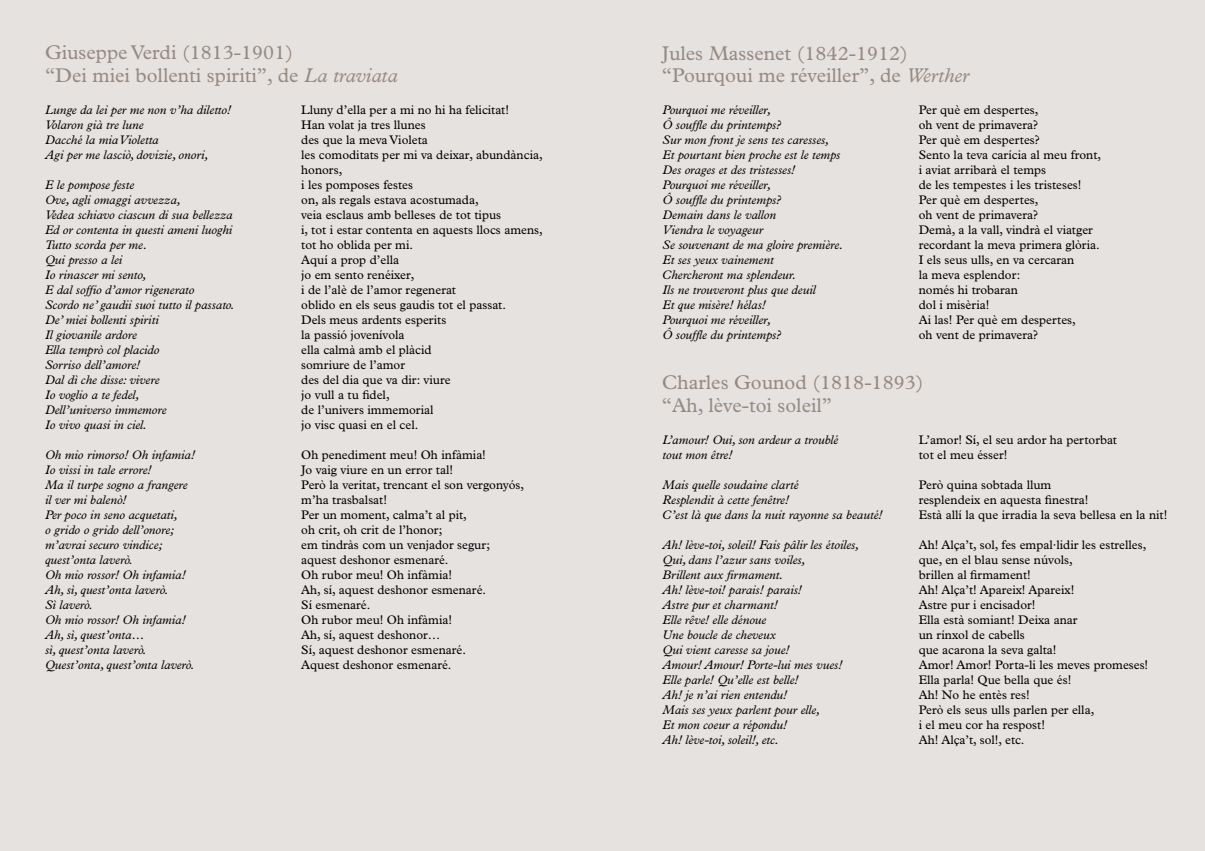
<style>
.page{position:relative;width:1205px;height:851px;background:#fff}
.page>*{position:absolute;margin:0;border:0;box-sizing:border-box;transform-origin:0 0}
.t1{font:20px/22.5px "Plantin Std";color:#968a81}
.t2{font:12.5px/15px "Plantin Std";color:#000}
.t3{font:italic 12.5px/15px "Plantin Std";color:#000}
.s1{font-style:italic}
</style>
<div class="page">
<div style="left:0;top:0;width:1205px;height:850px;background:#e5e2e0"></div>
<h1 class="t1" style="left:45px;top:41px;width:354px">Giuseppe Verdi (1813-1901)<br>“Dei miei bollenti spiriti”, de <span class="s1">La traviata</span></h1>
<p class="t3" style="left:45px;top:102px;width:188px">Lunge da lei per me non v’ha diletto!<br>Volaron già tre lune<br>Dacché la mia Violetta<br>Agi per me lasciò, dovizie, onori,</p>
<p class="t3" style="left:45px;top:177px;width:191px">E le pompose feste<br>Ove, agli omaggi avvezza,<br>Vedea schiavo ciascun di sua bellezza<br>Ed or contenta in questi ameni luoghi<br>Tutto scorda per me.<br>Qui presso a lei<br>Io rinascer mi sento,<br>E dal soffio d’amor rigenerato<br>Scordo ne’ gaudii suoi tutto il passato.<br>De’ miei bollenti spiriti<br>Il giovanile ardore<br>Ella temprò col placido<br>Sorriso dell’amore!<br>Dal dì che disse: vivere<br>Io voglio a te fedel,<br>Dell’universo immemore<br>Io vivo quasi in ciel.</p>
<p class="t3" style="left:45px;top:447px;width:152px">Oh mio rimorso! Oh infamia!<br>Io vissi in tale errore!<br>Ma il turpe sogno a frangere il ver mi balenò!<br>Per poco in seno acquetati,<br>o grido o grido dell’onore; m’avrai securo vindice; quest’onta laverò.<br>Oh mio rossor! Oh infamia!<br>Ah, sì, quest’onta laverò.<br>Sì laverò.<br>Oh mio rossor! Oh infamia!<br>Ah, sì, quest’onta…<br>sì, quest’onta laverò.<br>Quest’onta, quest’onta laverò.</p>
<p class="t2" style="left:301px;top:102px;width:243px">Lluny d’ella per a mi no hi ha felicitat!<br>Han volat ja tres llunes<br>des que la meva Violeta<br>les comoditats per mi va deixar, abundància, honors,<br>i les pomposes festes<br>on, als regals estava acostumada,<br>veia esclaus amb belleses de tot tipus<br>i, tot i estar contenta en aquests llocs amens, tot ho oblida per mi.<br>Aquí a prop d’ella<br>jo em sento renéixer,<br>i de l’alè de l’amor regenerat<br>oblido en els seus gaudis tot el passat.<br>Dels meus ardents esperits<br>la passió jovenívola<br>ella calmà amb el plàcid<br>somriure de l’amor<br>des del dia que va dir: viure<br>jo vull a tu fidel,<br>de l’univers immemorial<br>jo visc quasi en el cel.</p>
<p class="t2" style="left:301px;top:447px;width:224px">Oh penediment meu! Oh infàmia!<br>Jo vaig viure en un error tal!<br>Però la veritat, trencant el son vergonyós, m’ha trasbalsat!<br>Per un moment, calma’t al pit,<br>oh crit, oh crit de l’honor;<br>em tindràs com un venjador segur; aquest deshonor esmenaré.<br>Oh rubor meu! Oh infàmia!<br>Ah, sí, aquest deshonor esmenaré.<br>Sí esmenaré.<br>Oh rubor meu! Oh infàmia!<br>Ah, sí, aquest deshonor…<br>Sí, aquest deshonor esmenaré.<br>Aquest deshonor esmenaré.</p>
<h1 class="t1" style="left:662px;top:42px;width:309px">Jules Massenet (1842-1912) “Pourqoui me réveiller”, de <span class="s1">Werther</span></h1>
<p class="t3" style="left:662px;top:102px;width:182px">Pourquoi me réveiller,<br>Ô souffle du printemps?<br>Sur mon front je sens tes caresses,<br>Et pourtant bien proche est le temps<br>Des orages et des tristesses!<br>Pourquoi me réveiller,<br>Ô souffle du printemps?<br>Demain dans le vallon<br>Viendra le voyageur<br>Se souvenant de ma gloire première.<br>Et ses yeux vainement<br>Chercheront ma splendeur.<br>Ils ne trouveront plus que deuil<br>Et que misère! hélas!<br>Pourquoi me réveiller,<br>Ô souffle du printemps?</p>
<p class="t2" style="left:919px;top:102px;width:184px">Per què em despertes,<br>oh vent de primavera?<br>Per què em despertes?<br>Sento la teva carícia al meu front, i aviat arribarà el temps<br>de les tempestes i les tristeses!<br>Per què em despertes,<br>oh vent de primavera?<br>Demà, a la vall, vindrà el viatger recordant la meva primera glòria.<br>I els seus ulls, en va cercaran<br>la meva esplendor:<br>només hi trobaran<br>dol i misèria!<br>Ai las! Per què em despertes,<br>oh vent de primavera?</p>
<h1 class="t1" style="left:662px;top:371px;width:263px">Charles Gounod (1818-1893) “Ah, lève-toi soleil”</h1>
<p class="t3" style="left:662px;top:432px;width:177px">L’amour! Oui, son ardeur a troublé tout mon être!</p>
<p class="t3" style="left:662px;top:477px;width:221px">Mais quelle soudaine clarté<br>Resplendit à cette fenêtre!<br>C’est là que dans la nuit rayonne sa beauté!</p>
<p class="t3" style="left:662px;top:537px;width:198px">Ah! lève-toi, soleil! Fais pâlir les étoiles,<br>Qui, dans l’azur sans voiles,<br>Brillent aux firmament.<br>Ah! lève-toi! parais! parais!<br>Astre pur et charmant!<br>Elle rêve! elle dénoue<br>Une boucle de cheveux<br>Qui vient caresse sa joue!<br>Amour! Amour! Porte-lui mes vues!<br>Elle parle! Qu’elle est belle!<br>Ah! je n’ai rien entendu!<br>Mais ses yeux parlent pour elle,<br>Et mon coeur a répondu!<br>Ah! lève-toi, soleil!, etc.</p>
<p class="t2" style="left:919px;top:432px;width:200px">L’amor! Sí, el seu ardor ha pertorbat tot el meu ésser!</p>
<p class="t2" style="left:919px;top:477px;width:250px">Però quina sobtada llum<br>resplendeix en aquesta finestra!<br>Està allí la que irradia la seva bellesa en la nit!</p>
<p class="t2" style="left:919px;top:537px;width:231px">Ah! Alça’t, sol, fes empal·lidir les estrelles, que, en el blau sense núvols,<br>brillen al firmament!<br>Ah! Alça’t! Apareix! Apareix!<br>Astre pur i encisador!<br>Ella està somiant! Deixa anar<br>un rínxol de cabells<br>que acarona la seva galta!<br>Amor! Amor! Porta-li les meves promeses!<br>Ella parla! Que bella que és!<br>Ah! No he entès res!<br>Però els seus ulls parlen per ella,<br>i el meu cor ha respost!<br>Ah! Alça’t, sol!, etc.</p>
</div>
